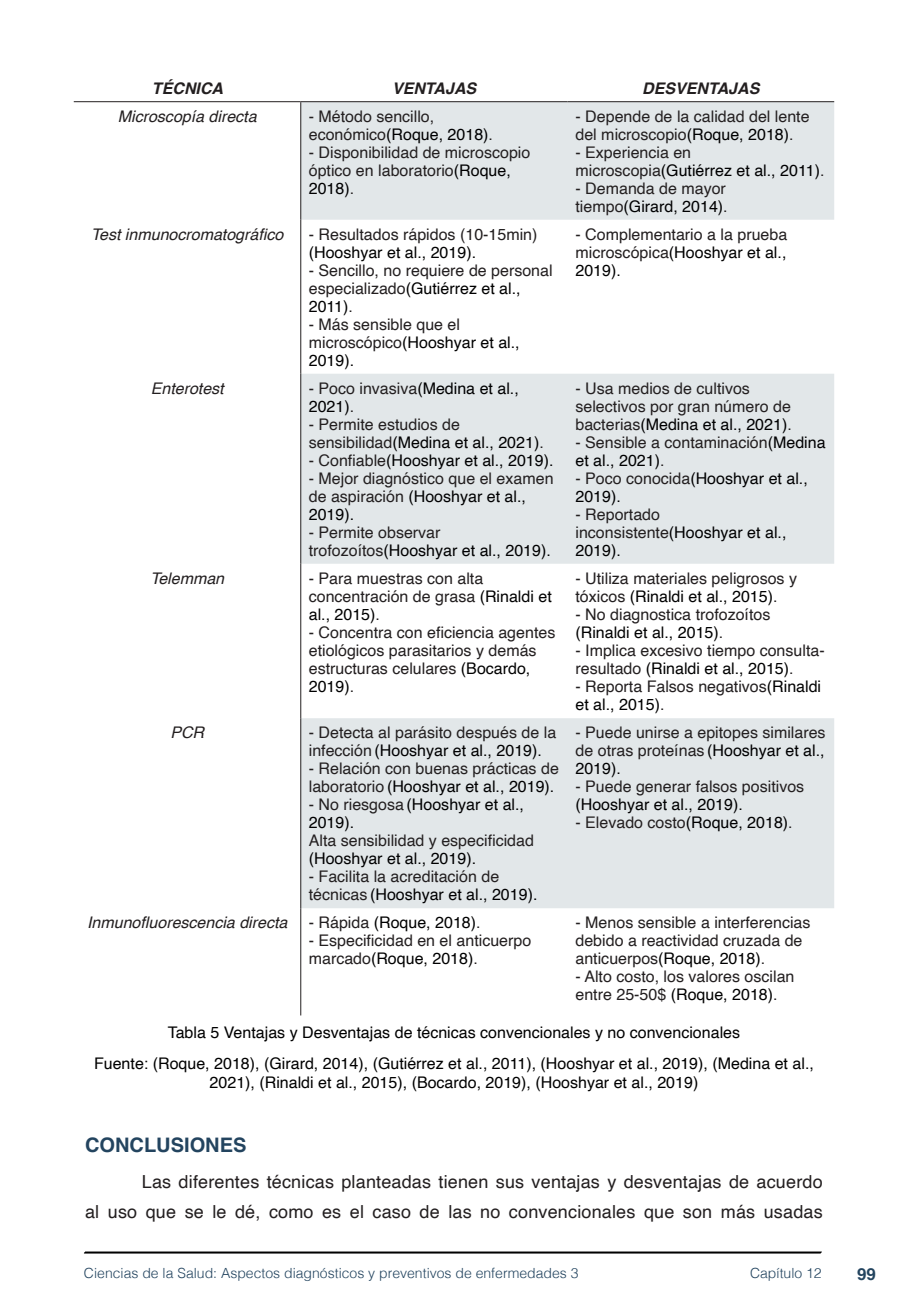
<style>
.page{position:relative;width:908px;height:1304px;background:#fff}
.page>*{position:absolute;margin:0;border:0;box-sizing:border-box;transform-origin:0 0}
.TITULOS{font:700 20px "Helvetica";color:#23445f}
.txt{font:18px/30px "Helvetica";letter-spacing:.01em;color:#231f20;text-align:right}
.t1{font:700 16.8px "Helvetica";color:#23445f}
.tab_txt{font:16px/18px "Helvetica";color:#231f20}
.imagens_graf_tab{font:16px/19.2px "Helvetica";color:#000;text-align:center}
.tab_txt-2{font:16px/18px "Helvetica";color:#000001}
.tab_txt_centro{font:italic 16px "Helvetica";color:#231f20}
.tab_txt_centro-2{font:italic 700 16px "Helvetica";color:#231f20}
.t2{font:300 14px "Helvetica";color:#23445f}
.s1{color:#000001}
.s2{color:#231f20}
</style>
<div class="page">
<svg style="left:84px;top:1251px;width:737px;height:3px;background:#515151"></svg>
<svg style="left:301px;top:102px;width:532px;height:806px;fill:#e2e7e9"></svg>
<hr style="left:74px;top:101px;width:226px;height:1px;background:#231f20">
<hr style="left:300px;top:101px;width:267px;height:1px;background:#231f20">
<hr style="left:567px;top:101px;width:266px;height:1px;background:#231f20">
<hr style="left:300px;top:102px;width:1px;height:118px;background:#231f20">
<hr style="left:300px;top:220px;width:1px;height:154px;background:#231f20">
<hr style="left:300px;top:374px;width:1px;height:190px;background:#231f20">
<hr style="left:300px;top:564px;width:1px;height:154px;background:#231f20">
<hr style="left:300px;top:718px;width:1px;height:190px;background:#231f20">
<hr style="left:300px;top:908px;width:1px;height:107px;background:#231f20">
<p class="tab_txt_centro-2" style="left:152px;top:78px;width:73px">TÉCNICA</p>
<p class="tab_txt_centro-2" style="left:392px;top:78px;width:86px">VENTAJAS</p>
<p class="tab_txt_centro-2" style="left:642px;top:78px;width:119px">DESVENTAJAS</p>
<p class="tab_txt_centro" style="left:118px;top:103px;width:140px">Microscopía directa</p>
<p class="tab_txt" style="left:308px;top:108px;width:186px">- Método sencillo, económico<span class="s1">(Roque, 2018)</span>.</p>
<p class="tab_txt" style="left:308px;top:144px;width:223px">- Disponibilidad de microscopio óptico en laboratorio<span class="s1">(Roque,<br>2018)</span>.</p>
<p class="tab_txt" style="left:575px;top:108px;width:235px">- Depende de la calidad del lente del microscopio<span class="s1">(Roque, 2018)</span>.</p>
<p class="tab_txt" style="left:575px;top:144px;width:250px">- Experiencia en microscopia<span class="s1">(Gutiérrez et al., 2011)</span>.</p>
<p class="tab_txt" style="left:575px;top:180px;width:154px">- Demanda de mayor tiempo<span class="s1">(Girard, 2014)</span>.</p>
<p class="tab_txt_centro" style="left:91px;top:221px;width:194px">Test inmunocromatográfico</p>
<p class="tab_txt" style="left:308px;top:226px;width:230px">- Resultados rápidos (10-15min) <span class="s1">(Hooshyar et al., 2019).</span></p>
<p class="tab_txt" style="left:308px;top:262px;width:245px">- Sencillo, no requiere de personal especializado<span class="s1">(Gutiérrez et al.,<br>2011)</span>.</p>
<p class="tab_txt" style="left:308px;top:316px;width:212px">- Más sensible que el microscópico<span class="s1">(Hooshyar et al.,<br>2019).</span></p>
<p class="tab_txt_centro" style="left:151px;top:375px;width:74px">Enterotest</p>
<p class="tab_txt-2" style="left:308px;top:380px;width:211px"><span class="s2">- Poco invasiva</span>(Medina et al.,<br>2021)<span class="s2">.</span></p>
<p class="tab_txt" style="left:308px;top:416px;width:236px">- Permite estudios de sensibilidad<span class="s1">(Medina et al., 2021)</span>.</p>
<p class="tab_txt-2" style="left:308px;top:452px;width:246px"><span class="s2">- Confiable</span>(Hooshyar et al., 2019).</p>
<p class="tab_txt" style="left:308px;top:470px;width:246px">- Mejor diagnóstico que el examen de aspiración <span class="s1">(Hooshyar et al.,<br>2019).</span></p>
<p class="tab_txt" style="left:308px;top:524px;width:243px">- Permite observar trofozoítos<span class="s1">(Hooshyar et al., 2019).</span></p>
<p class="tab_txt_centro" style="left:150px;top:565px;width:75px">Telemman</p>
<p class="tab_txt" style="left:308px;top:570px;width:244px">- Para muestras con alta concentración de grasa <span class="s1">(Rinaldi et al., 2015)</span>.</p>
<p class="tab_txt" style="left:308px;top:624px;width:248px">- Concentra con eficiencia agentes etiológicos parasitarios y demás estructuras celulares <span class="s1">(Bocardo,<br>2019)</span>.</p>
<p class="tab_txt_centro" style="left:170px;top:720px;width:35px">PCR</p>
<p class="tab_txt" style="left:308px;top:724px;width:249px">- Detecta al parásito después de la infección <span class="s1">(Hooshyar et al., 2019).</span></p>
<p class="tab_txt" style="left:308px;top:760px;width:251px">- Relación con buenas prácticas de laboratorio <span class="s1">(Hooshyar et al., 2019).</span></p>
<p class="tab_txt-2" style="left:308px;top:796px;width:217px"><span class="s2">- No riesgosa</span> (Hooshyar et al.,<br>2019).</p>
<p class="tab_txt" style="left:308px;top:832px;width:226px">Alta sensibilidad y especificidad <span class="s1">(Hooshyar et al., 2019).</span></p>
<p class="tab_txt" style="left:308px;top:868px;width:230px">- Facilita la acreditación de técnicas <span class="s1">(Hooshyar et al., 2019).</span></p>
<p class="tab_txt" style="left:575px;top:226px;width:213px;text-align:justify">- Complementario a la prueba microscópica<span class="s1">(Hooshyar et al., 2019).</span></p>
<p class="tab_txt" style="left:575px;top:380px;width:218px">- Usa medios de cultivos selectivos por gran número de bacterias<span class="s1">(Medina et al., 2021)</span>.</p>
<p class="tab_txt" style="left:575px;top:434px;width:251px">- Sensible a contaminación<span class="s1">(Medina et al., 2021)</span>.</p>
<p class="tab_txt-2" style="left:575px;top:470px;width:234px"><span class="s2">- Poco conocida</span>(Hooshyar et al.,<br>2019).</p>
<p class="tab_txt" style="left:575px;top:506px;width:212px">- Reportado inconsistente<span class="s1">(Hooshyar et al.,<br>2019).</span></p>
<p class="tab_txt" style="left:575px;top:570px;width:223px">- Utiliza materiales peligrosos y tóxicos <span class="s1">(Rinaldi et al., 2015)</span>.</p>
<p class="tab_txt" style="left:575px;top:606px;width:196px">- No diagnostica trofozoítos <span class="s1">(Rinaldi et al., 2015)</span>.</p>
<p class="tab_txt" style="left:575px;top:642px;width:250px">- Implica excesivo tiempo consulta&shy;resultado <span class="s1">(Rinaldi et al., 2015)</span>.</p>
<p class="tab_txt" style="left:575px;top:678px;width:247px">- Reporta Falsos negativos<span class="s1">(Rinaldi et al., 2015)</span>.</p>
<p class="tab_txt" style="left:575px;top:724px;width:251px;text-align:justify">- Puede unirse a epitopes similares de otras proteínas <span class="s1">(Hooshyar et al., 2019).</span></p>
<p class="tab_txt" style="left:575px;top:778px;width:230px">- Puede generar falsos positivos <span class="s1">(Hooshyar et al., 2019).</span></p>
<p class="tab_txt" style="left:575px;top:814px;width:219px">- Elevado costo<span class="s1">(Roque, 2018)</span>.</p>
<p class="tab_txt_centro" style="left:87px;top:910px;width:202px">Inmunofluorescencia directa</p>
<p class="tab_txt-2" style="left:308px;top:914px;width:173px"><span class="s2">- Rápida</span> (Roque, 2018)<span class="s2">.</span></p>
<p class="tab_txt" style="left:308px;top:932px;width:224px">- Especificidad en el anticuerpo marcado<span class="s1">(Roque, 2018)</span>.</p>
<p class="tab_txt" style="left:575px;top:914px;width:236px">- Menos sensible a interferencias debido a reactividad cruzada de anticuerpos<span class="s1">(Roque, 2018)</span>.</p>
<p class="tab_txt" style="left:575px;top:968px;width:220px">- Alto costo, los valores oscilan entre 25-50$ <span class="s1">(Roque, 2018)</span>.</p>
<p class="imagens_graf_tab" style="left:168px;top:1023px;width:573px">Tabla 5 Ventajas y Desventajas de técnicas convencionales y no convencionales</p>
<p class="imagens_graf_tab" style="left:94px;top:1054px;width:721px">Fuente: (Roque, 2018), (Girard, 2014), (Gutiérrez et al., 2011), (Hooshyar et al., 2019), (Medina et al.,<br>2021), (Rinaldi et al., 2015), (Bocardo, 2019), (Hooshyar et al., 2019)</p>
<p class="TITULOS" style="left:85px;top:1133px;width:163px">CONCLUSIONES</p>
<p class="txt" style="left:85px;top:1167px;width:738px">Las diferentes técnicas planteadas tienen sus ventajas y desventajas de acuerdo<br>al uso que se le dé, como es el caso de las no convencionales que son más usadas</p>
<p class="t2" style="left:84px;top:1261px;width:496px">Ciencias de la Salud: Aspectos diagnósticos y preventivos de enfermedades 3</p>
<p class="t2" style="left:749px;top:1261px;width:73px">Capítulo 12</p>
<p class="t1" style="left:856px;top:1264px;width:20px">99</p>
</div>
